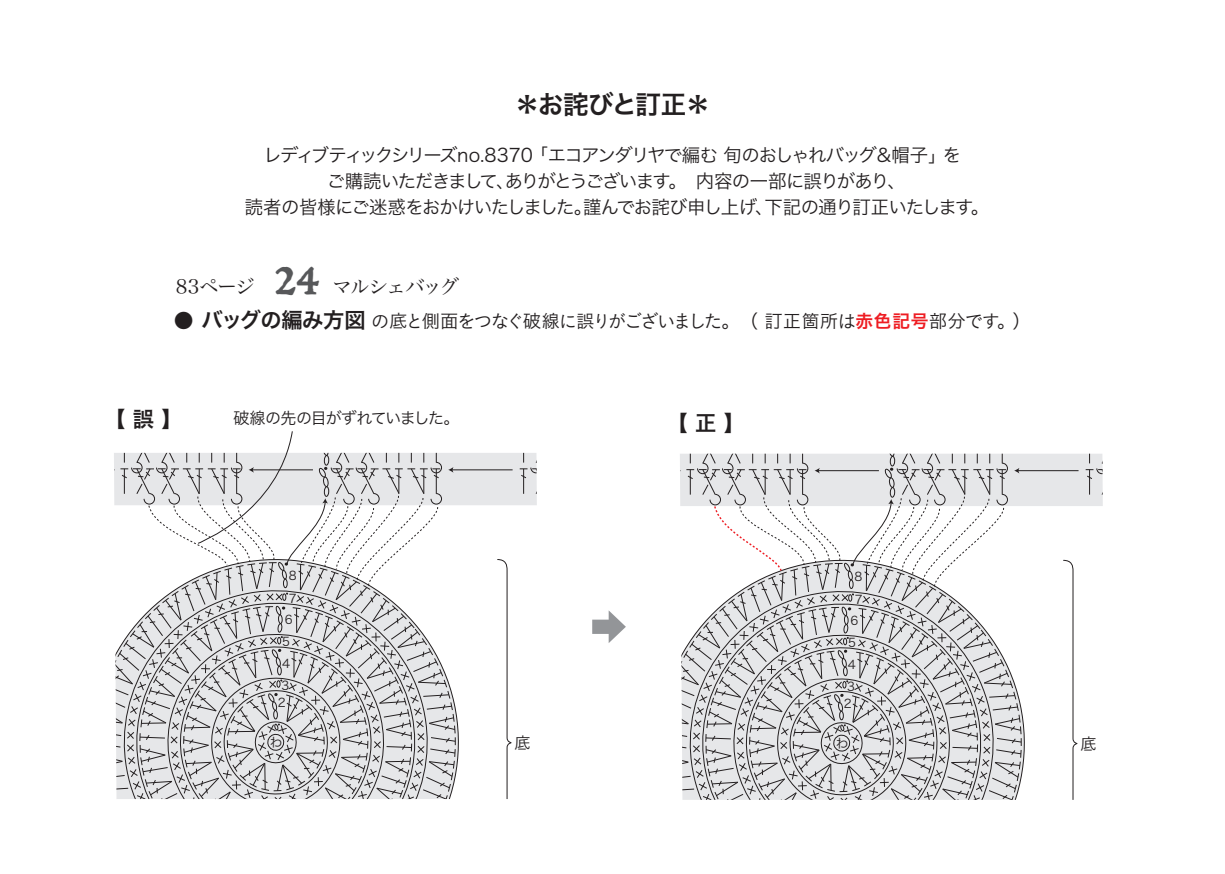
<style>
.page{position:relative;width:1225px;height:874px;background:#fff}
.page>*{position:absolute;margin:0;border:0;box-sizing:border-box;transform-origin:0 0}
.t1{font:46.8px "Trattatello";color:#57585a}
.t2{font:25.6px "Hira Kaku Pro W6";letter-spacing:-.025em;color:#231f20}
.t3{font:21.2px "Hira Kaku Pro W6";color:#231f20}
.t4{font:19.8px "Hira Min Pro N W3";letter-spacing:-.125em;color:#231f20}
.t5{font:19.8px "Hira Min Pro N W3";letter-spacing:-.075em;color:#231f20}
.t6{font:18.4px/25.6px "Hira Kaku Pro W3";letter-spacing:-.08em;color:#231f20;text-align:center}
.t7{font:18.4px "Koburina Go Std W3";letter-spacing:-.08em;color:#231f20}
.t8{font:16px "Hira Kaku Pro W3";letter-spacing:-.07em;color:#231f20}
.t9{font:12.8px "Hira Kaku Pro W3";color:#231f20}
.t10{font:12px "Hira Kaku Pro W3";color:#231f20}
.s1{font-size:19.8px}
.s2{font-family:"Hira Kaku Pro W6";font-size:21.2px}
.s3{font-family:"Koburina Go Std W6";color:#ee1d23}
</style>
<div class="page">
<svg style="left:592px;top:610px;width:34px;height:32px"></svg>
<div style="left:114px;top:452px;width:423px;height:53px;background:#e6e7e9"></div>
<svg style="left:520px;top:452px;width:17px;height:42px"></svg>
<svg style="left:497px;top:559px;width:15px;height:239px"></svg>
<hr style="left:452px;top:469px;width:60px;height:1px;background:#231f20">
<div style="left:680px;top:453px;width:422px;height:53px;background:#e6e7e9"></div>
<svg style="left:1085px;top:453px;width:18px;height:42px"></svg>
<svg style="left:1063px;top:559px;width:14px;height:240px"></svg>
<hr style="left:1017px;top:470px;width:61px;height:1px;background:#231f20">
<svg style="left:114px;top:431px;width:342px;height:368px"></svg>
<svg style="left:680px;top:453px;width:342px;height:347px"></svg>
<h2 class="t2" style="left:514px;top:81px;width:198px">＊お詫びと訂正＊</h2>
<p class="t6" style="left:245px;top:141px;width:746px">レディブティックシリーズno.8370 「エコアンダリヤで編む 旬のおしゃれバッグ&amp;帽子」を<br>ご購読いただきまして、ありがとうございます。　内容の一部に誤りがあり、<br>読者の皆様にご迷惑をおかけいたしました。謹んでお詫び申し上げ、下記の通り訂正いたします。</p>
<p class="t5" style="left:176px;top:270px;width:81px">83ページ</p>
<h1 class="t1" style="left:275px;top:251px;width:46px">24</h1>
<p class="t4" style="left:332px;top:270px;width:128px">マルシェバッグ</p>
<p class="t7" style="left:174px;top:307px;width:858px"><span class="s1">●</span> <span class="s2">バッグの編み方図</span>の底と側面をつなぐ破線に誤りがございました。（ 訂正箇所は<span class="s3">赤色記号</span>部分です。）</p>
<p class="t3" style="left:105px;top:400px;width:79px">【 誤 】</p>
<p class="t3" style="left:667px;top:403px;width:79px">【 正 】</p>
<p class="t8" style="left:233px;top:403px;width:227px">破線の先の目がずれていました。</p>
<p class="t10" style="left:289px;top:565px;width:9px">8</p>
<p class="t10" style="left:854px;top:565px;width:9px">8</p>
<p class="t10" style="left:289px;top:587px;width:9px">7</p>
<p class="t10" style="left:854px;top:588px;width:9px">7</p>
<p class="t10" style="left:285px;top:608px;width:9px">6</p>
<p class="t10" style="left:850px;top:609px;width:9px">6</p>
<p class="t10" style="left:282px;top:630px;width:9px">5</p>
<p class="t10" style="left:848px;top:631px;width:9px">5</p>
<p class="t10" style="left:282px;top:652px;width:9px">4</p>
<p class="t10" style="left:848px;top:653px;width:9px">4</p>
<p class="t10" style="left:278px;top:691px;width:9px">2</p>
<p class="t10" style="left:843px;top:692px;width:9px">2</p>
<p class="t9" style="left:270px;top:730px;width:14px">わ</p>
<p class="t8" style="left:514px;top:728px;width:17px">底</p>
<p class="t9" style="left:835px;top:731px;width:14px">わ</p>
<p class="t8" style="left:1080px;top:728px;width:17px">底</p>
</div>
